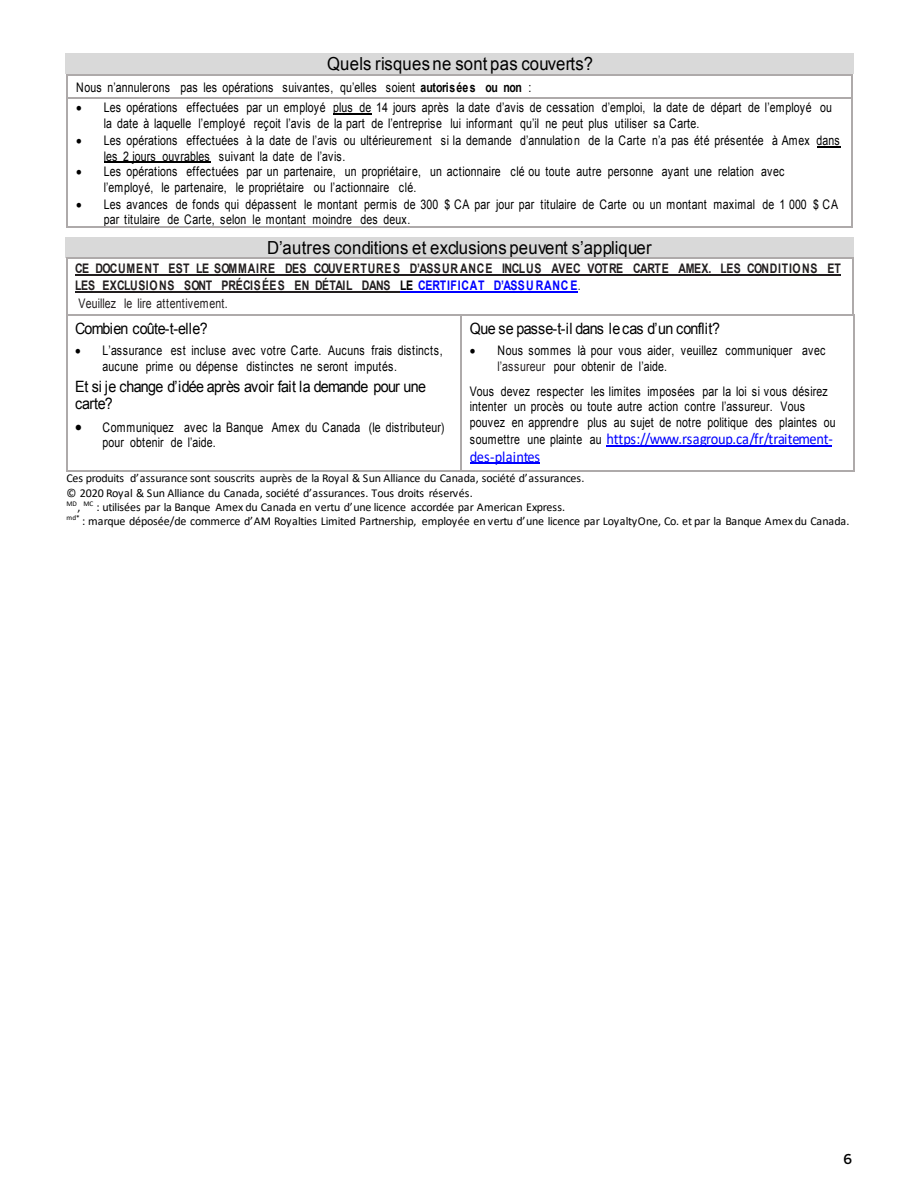
<style>
.page{position:relative;width:918px;height:1188px;background:#fff}
.page>*{position:absolute;margin:0;border:0;box-sizing:border-box;transform-origin:0 0}
.t1{font:18px "Arial";letter-spacing:.02em;color:#000;scale:.93 1}
.t2{font:15.6px/16.8px "Arial";letter-spacing:-.055em;color:#000;scale:.92 1}
.t3{font:15.6px/18px "Calibri";letter-spacing:-.02em;color:#00f;scale:.93 1}
.t4{font:15.6px "Arial";letter-spacing:-.025em;color:#000;scale:.92 1}
.t5{font:500 13.5px "Benton Sans";color:#000}
.t6{font:13.2px/15.6px "Arial";letter-spacing:.01em;color:#000;scale:.8 1}
.t7{font:700 13.2px "Arial";letter-spacing:.015em;color:#221e1f;scale:.8 1}
.t8{font:13.2px "Arial";letter-spacing:.01em;color:#221e1f;scale:.8 1}
.t9{font:12px/14.4px "Calibri";letter-spacing:-.025em;color:#000}
.s1{font-weight:700}
.s2{color:#000}
.s3{color:#00f}
.s4{font-weight:400}
.s5{color:#221e1f}
.s6{font-family:"Arial";font-size:13.2px;color:#000}
</style>
<div class="page">
<div style="left:65px;top:54px;width:789px;height:20px;background:#d9d9d9"></div>
<hr style="left:68px;top:74px;width:783px;height:1px;background:#aeaaaa">
<hr style="left:851px;top:75px;width:2px;height:22px;background:#aeaaaa">
<hr style="left:333px;top:114px;width:38px;height:1px;background:#000">
<svg style="left:817px;top:146px;width:24px;height:1px"></svg>
<hr style="left:104px;top:162px;width:107px;height:1px;background:#000">
<svg style="left:67px;top:74px;width:1px;height:24px"></svg>
<hr style="left:68px;top:97px;width:783px;height:1px;background:#aeaaaa">
<hr style="left:67px;top:98px;width:1px;height:128px;background:#aeaaaa">
<hr style="left:68px;top:226px;width:783px;height:2px;background:#aeaaaa">
<hr style="left:851px;top:98px;width:2px;height:128px;background:#aeaaaa">
<div style="left:65px;top:237px;width:789px;height:21px;background:#d9d9d9"></div>
<hr style="left:75px;top:275px;width:766px;height:1px;background:#221e1f">
<hr style="left:75px;top:291px;width:325px;height:1px;background:#221e1f">
<hr style="left:400px;top:291px;width:178px;height:1px;background:#00f">
<hr style="left:68px;top:258px;width:785px;height:1px;background:#aeaaaa">
<hr style="left:67px;top:259px;width:1px;height:55px;background:#aeaaaa">
<hr style="left:853px;top:259px;width:1px;height:55px;background:#aeaaaa">
<hr style="left:607px;top:445px;width:225px;height:1px;background:#00f">
<hr style="left:470px;top:463px;width:69px;height:1px;background:#00f">
<hr style="left:68px;top:314px;width:392px;height:1px;background:#aeaaaa">
<hr style="left:461px;top:314px;width:392px;height:1px;background:#aeaaaa">
<hr style="left:67px;top:315px;width:1px;height:155px;background:#aeaaaa">
<hr style="left:68px;top:470px;width:392px;height:1px;background:#aeaaaa">
<hr style="left:460px;top:315px;width:1px;height:155px;background:#aeaaaa">
<hr style="left:461px;top:470px;width:393px;height:1px;background:#aeaaaa">
<hr style="left:854px;top:315px;width:1px;height:155px;background:#aeaaaa">
<h1 class="t1" style="left:327px;top:52px;width:288px">Quels risques ne sont pas couverts?</h1>
<p class="t6" style="left:76px;top:80px;width:571px">Nous n’annulerons pas les opérations suivantes, qu’elles soient <span class="s1">autorisées ou non</span> :</p>
<p class="t6" style="left:104px;top:100px;width:912px;text-indent:-28px">• Les opérations effectuées par un employé plus de 14 jours après la date d’avis de cessation d’emploi, la date de départ de l’employé ou la date à laquelle l’employé reçoit l’avis de la part de l’entreprise lui informant qu’il ne peut plus utiliser sa Carte.</p>
<p class="t6" style="left:104px;top:133px;width:922px;text-indent:-28px">• Les opérations effectuées à la date de l’avis ou ultérieurement si la demande d’annulation de la Carte n’a pas été présentée à Amex dans les 2 jours ouvrables suivant la date de l’avis.</p>
<p class="t6" style="left:104px;top:164px;width:853px;text-indent:-28px">• Les opérations effectuées par un partenaire, un propriétaire, un actionnaire clé ou toute autre personne ayant une relation avec l’employé, le partenaire, le propriétaire ou l’actionnaire clé.</p>
<p class="t6" style="left:104px;top:196px;width:919px;text-indent:-28px">• Les avances de fonds qui dépassent le montant permis de 300 $ CA par jour par titulaire de Carte ou un montant maximal de 1 000 $ CA par titulaire de Carte, selon le montant moindre des deux.</p>
<h1 class="t1" style="left:267px;top:236px;width:415px">D’autres conditions et exclusions peuvent s’appliquer</h1>
<p class="t7" style="left:75px;top:260px;width:959px">CE DOCUMENT EST LE SOMMAIRE DES COUVERTURES D’ASSUR ANCE INCLUS AVEC VOTRE CARTE AMEX. LES CONDITIO NS ET</p>
<p class="t7" style="left:75px;top:277px;width:634px">LES EXCLUSIONS SONT PRÉCISÉES EN DÉTAIL DANS <span class="s2">LE</span> <span class="s3">CERTIFICAT D’ASSU RANC E</span><span class="s4">.</span></p>
<p class="t8" style="left:79px;top:295px;width:188px">Veuillez le lire attentivement.</p>
<p class="t4" style="left:470px;top:319px;width:274px">Que se passe-t-il dans le cas d’un conflit?</p>
<p class="t6" style="left:497px;top:343px;width:412px;text-indent:-28px">• Nous sommes là pour vous aider, veuillez communiquer avec <span class="s5">l’assureur</span> pour obtenir de l’aide.</p>
<p class="t6" style="left:470px;top:383px;width:459px">Vous devez respecter les limites imposées par la loi si vous désirez intenter un procès ou toute autre action contre l’assureur. Vous pouvez en apprendre plus au sujet de notre politique des plaintes ou</p>
<p class="t3" style="left:470px;top:429px;width:392px"><span class="s6">soumettre une plainte au</span> https://www.rsagroup.ca/fr/traitement&shy;des-plaintes</p>
<p class="t9" style="left:67px;top:471px;width:785px">Ces produits d’assurance sont souscrits auprès de la Royal &amp; Sun Alliance du Canada, société d’assurances.<br>© 2020 Royal &amp; Sun Alliance du Canada, société d’assurances. Tous droits réservés.<br><sup>MD</sup>, <sup>MC</sup> : utilisées par la Banque Amex du Canada en vertu d’une licence accordée par American Express.<br><sup>md*</sup> : marque déposée/de commerce d’AM Royalties Limited Partnership, employée en vertu d’une licence par LoyaltyOne, Co. et par la Banque Amex du Canada.</p>
<p class="t2" style="left:75px;top:321px;width:146px">Combien coûte-t-elle?</p>
<p class="t6" style="left:103px;top:343px;width:427px;text-indent:-28px">• L’assurance est incluse avec votre Carte. Aucuns frais distincts, aucune prime ou dépense distinctes ne seront imputés.</p>
<p class="t2" style="left:75px;top:378px;width:383px">Et si je change d’idée après avoir fait la demande pour une carte?</p>
<p class="t6" style="left:103px;top:419px;width:429px;text-indent:-28px">• Communiquez avec la Banque Amex du Canada (le distributeur) pour obtenir de l’aide.</p>
<p class="t5" style="left:843px;top:1151px;width:10px">6</p>
</div>
